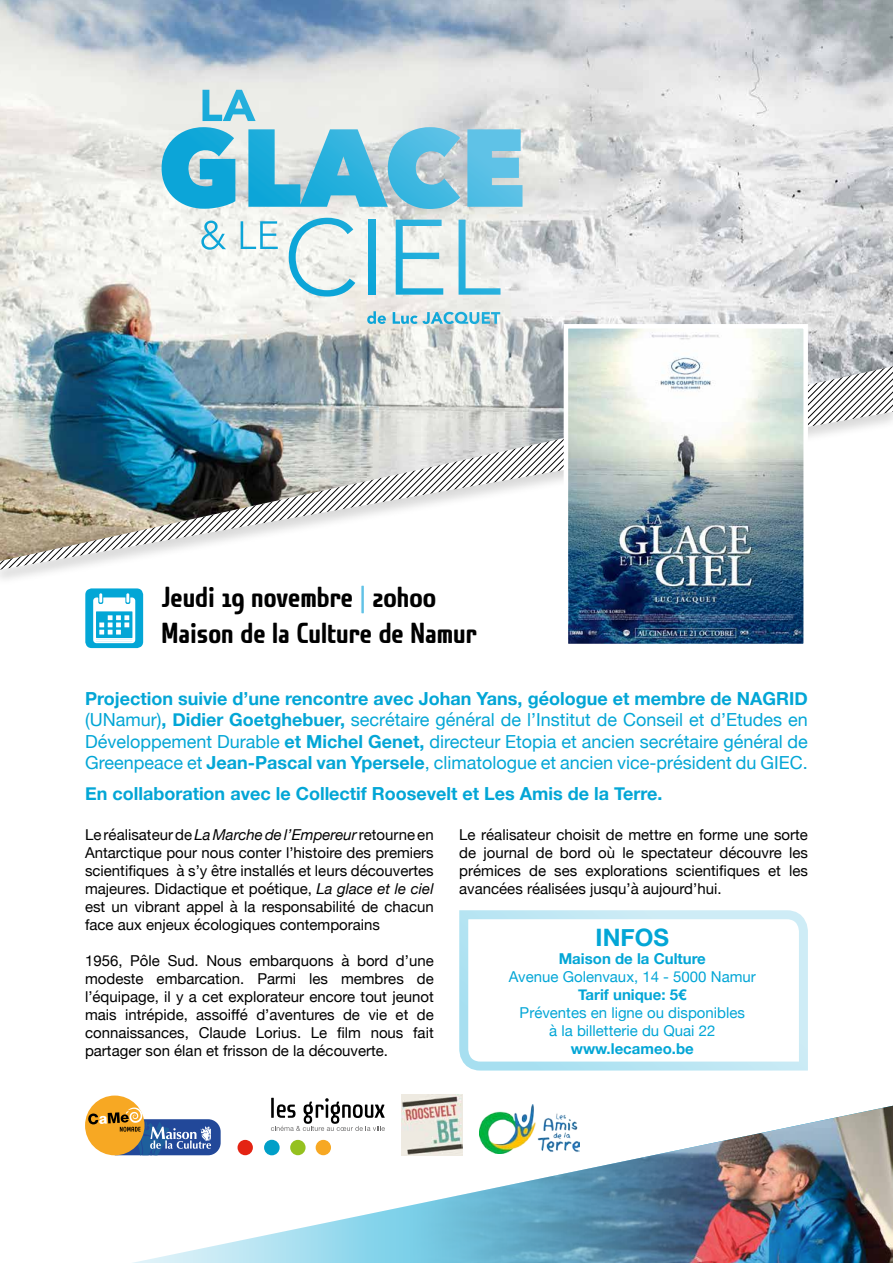
<style>
.page{position:relative;width:893px;height:1263px;background:#fff}
.page>*{position:absolute;margin:0;border:0;box-sizing:border-box;transform-origin:0 0}
.t1{font:30px/36px "Dieselis Economic Two";color:#000}
.t2{font:700 24px "Helvetica Neue";color:#03a6d6}
.t3{font:18px/21.6px "Helvetica Neue";color:#03a6d6;text-align:justify}
.t4{font:700 18px "Helvetica Neue";color:#03a6d6}
.t5{font:15px/18px "Helvetica Neue";color:#000;text-align:justify}
.t6{font:15px/18px "Helvetica Neue";color:#03a6d6;text-align:center}
.t7{font:700 15px "Helvetica Neue";color:#03a6d6}
.s1{font-family:"Dieselis Economic One";color:#61c2e6}
.s2{font-weight:700}
.s3{font-style:italic}
</style>
<div class="page">
<svg style="left:111px;top:1139px;width:289px;height:124px"></svg>
<img style="left:400px;top:1106px;width:493px;height:157px">
<img style="left:0;top:0;width:893px;height:366px">
<svg style="left:6px;top:366px;width:13px;height:204px;background:#c9c3b4"></svg>
<svg style="left:19px;top:366px;width:13px;height:204px;background:#bdbcaf"></svg>
<svg style="left:32px;top:366px;width:13px;height:204px;background:#b9b9ae"></svg>
<img style="left:45px;top:366px;width:13px;height:204px">
<svg style="left:58px;top:366px;width:27px;height:204px;background:#5d767e"></svg>
<svg style="left:85px;top:366px;width:26px;height:200px;background:#517483"></svg>
<svg style="left:111px;top:366px;width:26px;height:195px;background:#4588a0"></svg>
<img style="left:137px;top:366px;width:26px;height:190px">
<img style="left:163px;top:366px;width:27px;height:186px">
<img style="left:190px;top:366px;width:26px;height:181px">
<img style="left:216px;top:366px;width:26px;height:176px">
<img style="left:242px;top:366px;width:26px;height:172px">
<img style="left:268px;top:366px;width:26px;height:167px">
<svg style="left:301px;top:366px;width:26px;height:161px;background:#b9bfbf"></svg>
<svg style="left:327px;top:366px;width:26px;height:157px;background:#bac1c1"></svg>
<svg style="left:353px;top:366px;width:27px;height:152px;background:#c4c9c8"></svg>
<svg style="left:380px;top:366px;width:26px;height:147px;background:#d9dad7"></svg>
<svg style="left:406px;top:366px;width:26px;height:143px"></svg>
<svg style="left:432px;top:366px;width:26px;height:138px"></svg>
<svg style="left:458px;top:366px;width:26px;height:133px"></svg>
<svg style="left:484px;top:366px;width:27px;height:129px"></svg>
<svg style="left:511px;top:366px;width:26px;height:124px"></svg>
<svg style="left:537px;top:366px;width:26px;height:119px"></svg>
<svg style="left:808px;top:366px;width:85px;height:71px"></svg>
<img style="left:569px;top:329px;width:234px;height:314px">
<div style="left:564px;top:324px;width:244px;height:324px;border:4px solid #fff"></div>
<svg style="left:202px;top:90px;width:54px;height:31px;background:#8ecfe1"></svg>
<svg style="left:162px;top:127px;width:73px;height:82px;background:#47b7db"></svg>
<svg style="left:248px;top:127px;width:212px;height:82px;background:#75c3dc"></svg>
<svg style="left:467px;top:129px;width:55px;height:78px;background:#6bc3e4"></svg>
<svg style="left:201px;top:221px;width:25px;height:29px"></svg>
<svg style="left:241px;top:221px;width:37px;height:28px"></svg>
<svg style="left:289px;top:218px;width:66px;height:79px"></svg>
<div style="left:368px;top:220px;width:7px;height:75px;background:#16a9d9"></div>
<svg style="left:396px;top:220px;width:47px;height:75px"></svg>
<svg style="left:459px;top:220px;width:41px;height:75px;background:#bcdbe3"></svg>
<svg style="left:367px;top:311px;width:19px;height:13px"></svg>
<svg style="left:393px;top:312px;width:107px;height:12px"></svg>
<svg style="left:459px;top:910px;width:349px;height:161px"></svg>
<div style="left:85px;top:588px;width:58px;height:60px;background:#03a6d6;border-radius:6px"></div>
<svg style="left:93px;top:593px;width:42px;height:50px"></svg>
<div style="left:290px;top:1140px;width:16px;height:15px;background:#95c11f;border-radius:50%"></div>
<div style="left:264px;top:1140px;width:16px;height:15px;background:#009fc8;border-radius:50%"></div>
<div style="left:238px;top:1140px;width:15px;height:15px;background:#e42313;border-radius:50%"></div>
<div style="left:316px;top:1140px;width:15px;height:15px;background:#f7a823;border-radius:50%"></div>
<svg style="left:271px;top:1098px;width:114px;height:33px"></svg>
<hr style="left:271px;top:1098px;width:3px;height:20px;background:#000">
<img style="left:479px;top:1105px;width:101px;height:48px">
<div style="left:85px;top:1095px;width:60px;height:60px;background:#f7a823;border-radius:50%"></div>
<svg style="left:88px;top:1107px;width:133px;height:48px"></svg>
<img style="left:402px;top:1094px;width:61px;height:61px">
<h1 class="t1" style="left:162px;top:580px;width:317px">Jeudi 19 novembre <span class="s1">|</span> 20h00<br>Maison de la Culture de Namur</h1>
<p class="t3" style="left:85px;top:688px;width:724px"><span class="s2">Projection suivie d’une rencontre avec Johan Yans, géologue et membre de NAGRID </span>(UNamur)<span class="s2">, Didier Goetghebuer,</span> secrétaire général de l’Institut de Conseil et d’Etudes en Développement Durable <span class="s2">et Michel Genet,</span> directeur Etopia et ancien secrétaire général de Greenpeace et <span class="s2">Jean-Pascal van Ypersele</span>, climatologue et ancien vice-président du GIEC.</p>
<p class="t4" style="left:85px;top:779px;width:579px">En collaboration avec le Collectif Roosevelt et Les Amis de la Terre.</p>
<p class="t5" style="left:85px;top:826px;width:350px">Le réalisateur de <span class="s3">La Marche de l’Empereur</span> retourne en Antarctique pour nous conter l’histoire des premiers scientifiques à s’y être installés et leurs découvertes majeures. Didactique et poétique, <span class="s3">La glace et le ciel </span>est un vibrant appel à la responsabilité de chacun face aux enjeux écologiques contemporains</p>
<p class="t5" style="left:85px;top:952px;width:350px">1956, Pôle Sud. Nous embarquons à bord d’une modeste embarcation. Parmi les membres de l’équipage, il y a cet explorateur encore tout jeunot mais intrépide, assoiffé d’aventures de vie et de connaissances, Claude Lorius. Le film nous fait partager son élan et frisson de la découverte.</p>
<p class="t5" style="left:459px;top:826px;width:350px">Le réalisateur choisit de mettre en forme une sorte de journal de bord où le spectateur découvre les prémices de ses explorations scientifiques et les avancées réalisées jusqu’à aujourd’hui.</p>
<h2 class="t2" style="left:596px;top:918px;width:75px">INFOS</h2>
<p class="t7" style="left:559px;top:946px;width:149px">Maison de la Culture</p>
<p class="t6" style="left:509px;top:968px;width:249px">Avenue Golenvaux, 14 - 5000 Namur</p>
<p class="t7" style="left:578px;top:982px;width:110px">Tarif unique: 5€</p>
<p class="t6" style="left:520px;top:1004px;width:227px">Préventes en ligne ou disponibles à la billetterie du Quai 22</p>
<p class="t7" style="left:571px;top:1036px;width:124px">www.lecameo.be</p>
</div>
